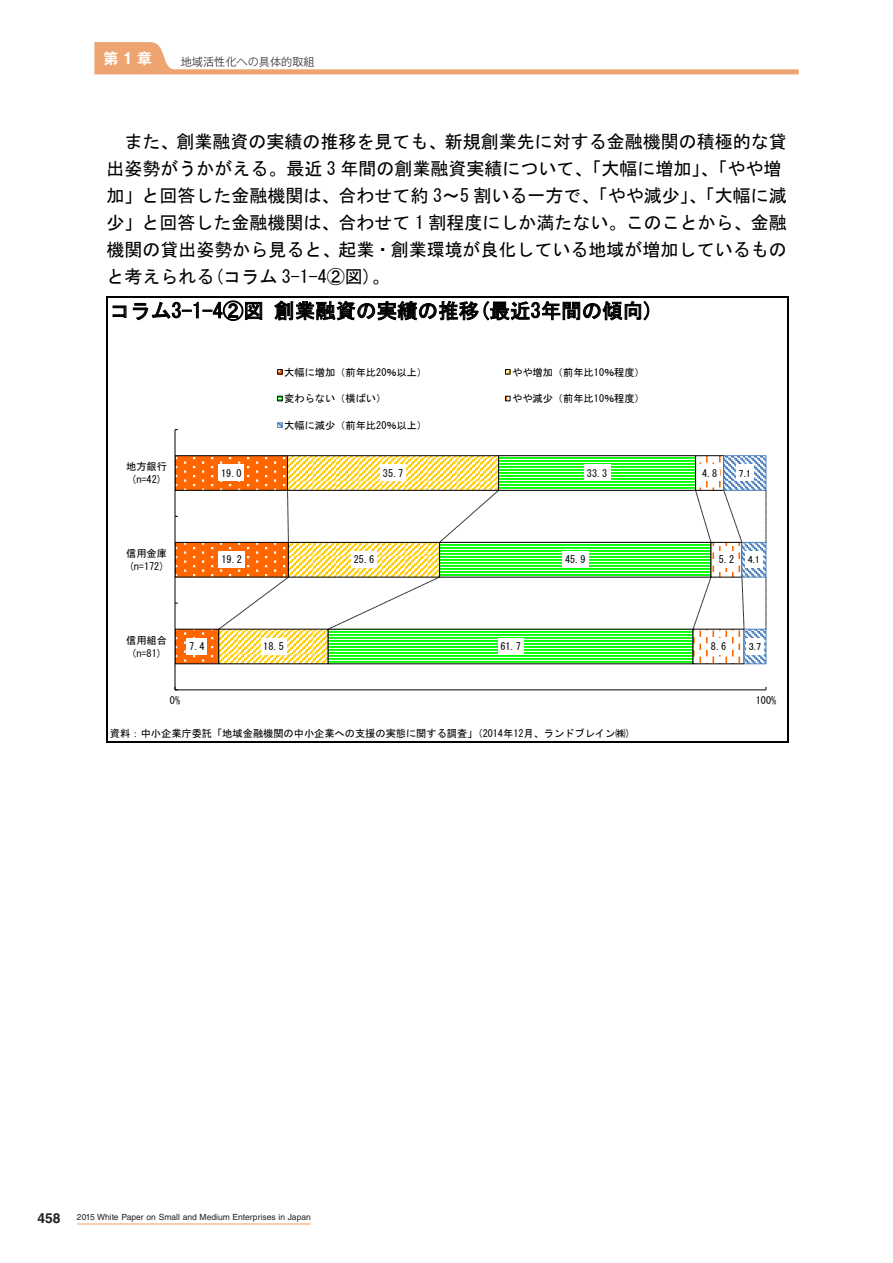
<style>
.page{position:relative;width:893px;height:1263px;background:#fff}
.page>*{position:absolute;margin:0;border:0;box-sizing:border-box;transform-origin:0 0}
.t1{font:20.4px "MS Gothic";letter-spacing:.005em;color:#000}
.t2{font:18px/27px "MS Gothic";color:#000}
.t3{font:700 14.85px "Gothic MB101 Pro De";color:#fff}
.t4{font:700 13.8px "Helvetica LT Std";color:#231f20}
.t5{font:300 11.1px "Gothic MB101 Pro";color:#231f20}
.t6{font:10.2px/13.2px "MS Gothic";color:#000;text-align:center}
.t7{font:10.2px "MS P Gothic";color:#000}
.t8{font:8.55px "Helvetica LT Std";color:#231f20}
</style>
<div class="page">
<svg style="left:289px;top:455px;width:38px;height:210px"></svg>
<svg style="left:327px;top:455px;width:365px;height:210px"></svg>
<svg style="left:692px;top:455px;width:75px;height:210px"></svg>
<hr style="left:175px;top:690px;width:591px;height:1px;background:#000">
<hr style="left:175px;top:430px;width:1px;height:260px;background:#000">
<svg style="left:175px;top:455px;width:114px;height:210px"></svg>
<div style="left:186px;top:638px;width:21px;height:16px;background:#fff"></div>
<div style="left:219px;top:552px;width:26px;height:16px;background:#fff"></div>
<div style="left:218px;top:465px;width:26px;height:16px;background:#fff"></div>
<div style="left:261px;top:638px;width:26px;height:16px;background:#fff"></div>
<div style="left:351px;top:552px;width:26px;height:16px;background:#fff"></div>
<div style="left:380px;top:465px;width:26px;height:16px;background:#fff"></div>
<div style="left:498px;top:638px;width:26px;height:16px;background:#fff"></div>
<div style="left:562px;top:552px;width:26px;height:16px;background:#fff"></div>
<div style="left:584px;top:465px;width:26px;height:16px;background:#fff"></div>
<div style="left:708px;top:638px;width:21px;height:16px;background:#fff"></div>
<div style="left:716px;top:552px;width:21px;height:16px;background:#fff"></div>
<div style="left:699px;top:465px;width:21px;height:16px;background:#fff"></div>
<div style="left:746px;top:638px;width:18px;height:16px;background:#fff"></div>
<div style="left:745px;top:552px;width:18px;height:16px;background:#fff"></div>
<div style="left:736px;top:465px;width:18px;height:16px;background:#fff"></div>
<svg style="left:277px;top:369px;width:6px;height:6px"></svg>
<svg style="left:505px;top:369px;width:6px;height:6px"></svg>
<svg style="left:277px;top:396px;width:6px;height:5px"></svg>
<svg style="left:505px;top:396px;width:6px;height:5px"></svg>
<svg style="left:277px;top:423px;width:6px;height:5px"></svg>
<svg style="left:113px;top:305px;width:14px;height:13px"></svg>
<svg style="left:133px;top:300px;width:129px;height:21px"></svg>
<svg style="left:274px;top:300px;width:375px;height:21px"></svg>
<hr style="left:108px;top:296px;width:679px;height:1px;background:#000">
<hr style="left:106px;top:297px;width:2px;height:444px;background:#000">
<hr style="left:787px;top:297px;width:2px;height:444px;background:#000">
<hr style="left:108px;top:741px;width:679px;height:1px;background:#000">
<hr style="left:77px;top:1223px;width:234px;height:1px;background:#eea470">
<svg style="left:94px;top:42px;width:705px;height:32px"></svg>
<p class="t3" style="left:104px;top:46px;width:50px">第1章</p>
<p class="t5" style="left:181px;top:53px;width:135px">地域活性化への具体的取組</p>
<p class="t2" style="left:106px;top:128px;width:682px;text-indent:18px">また、創業融資の実績の推移を見ても、新規創業先に対する金融機関の積極的な貸出姿勢がうかがえる。最近 3 年間の創業融資実績について、「大幅に増加」、「やや増加」と回答した金融機関は、合わせて約 3～5 割いる一方で、「やや減少」、「大幅に減少」と回答した金融機関は、合わせて 1 割程度にしか満たない。このことから、金融機関の貸出姿勢から見ると、起業・創業環境が良化している地域が増加しているものと考えられる(コラム 3-1-4②図)。</p>
<p class="t1" style="left:110px;top:300px;width:545px">コラム3-1-4②図創業融資の実績の推移(最近3年間の傾向)</p>
<p class="t6" style="left:126px;top:460px;width:42px">地方銀行(n=42)</p>
<p class="t6" style="left:126px;top:546px;width:42px;text-align:left">信用金庫(n=172)</p>
<p class="t6" style="left:221px;top:466px;width:22px">19.0</p>
<p class="t6" style="left:221px;top:553px;width:22px">19.2</p>
<p class="t6" style="left:284px;top:365px;width:145px">大幅に増加（前年比20％以上）</p>
<p class="t6" style="left:512px;top:365px;width:134px">やや増加（前年比10％程度）</p>
<p class="t6" style="left:284px;top:392px;width:104px">変わらない（横ばい）</p>
<p class="t6" style="left:512px;top:392px;width:134px">やや減少（前年比10％程度）</p>
<p class="t6" style="left:284px;top:419px;width:145px">大幅に減少（前年比20％以上）</p>
<p class="t6" style="left:383px;top:466px;width:22px">35.7</p>
<p class="t6" style="left:354px;top:553px;width:22px">25.6</p>
<p class="t6" style="left:587px;top:466px;width:22px">33.3</p>
<p class="t6" style="left:565px;top:553px;width:22px">45.9</p>
<p class="t6" style="left:126px;top:633px;width:42px">信用組合(n=81)</p>
<p class="t6" style="left:189px;top:640px;width:17px">7.4</p>
<p class="t6" style="left:263px;top:640px;width:22px">18.5</p>
<p class="t6" style="left:500px;top:640px;width:22px">61.7</p>
<p class="t6" style="left:702px;top:466px;width:17px">4.8</p>
<p class="t7" style="left:739px;top:468px;width:14px">7.1</p>
<p class="t6" style="left:719px;top:553px;width:17px">5.2</p>
<p class="t7" style="left:748px;top:555px;width:14px">4.1</p>
<p class="t6" style="left:711px;top:640px;width:17px">8.6</p>
<p class="t7" style="left:749px;top:641px;width:14px">3.7</p>
<p class="t6" style="left:170px;top:694px;width:12px">0%</p>
<p class="t6" style="left:756px;top:694px;width:22px">100%</p>
<p class="t6" style="left:110px;top:727px;width:522px">資料：中小企業庁委託「地域金融機関の中小企業への支援の実態に関する調査」(2014年12月、ランドブレイン㈱)</p>
<p class="t4" style="left:37px;top:1209px;width:25px">458</p>
<p class="t8" style="left:77px;top:1212px;width:235px">2015 White Paper on Small and Medium Enterprises in Japan</p>
</div>
